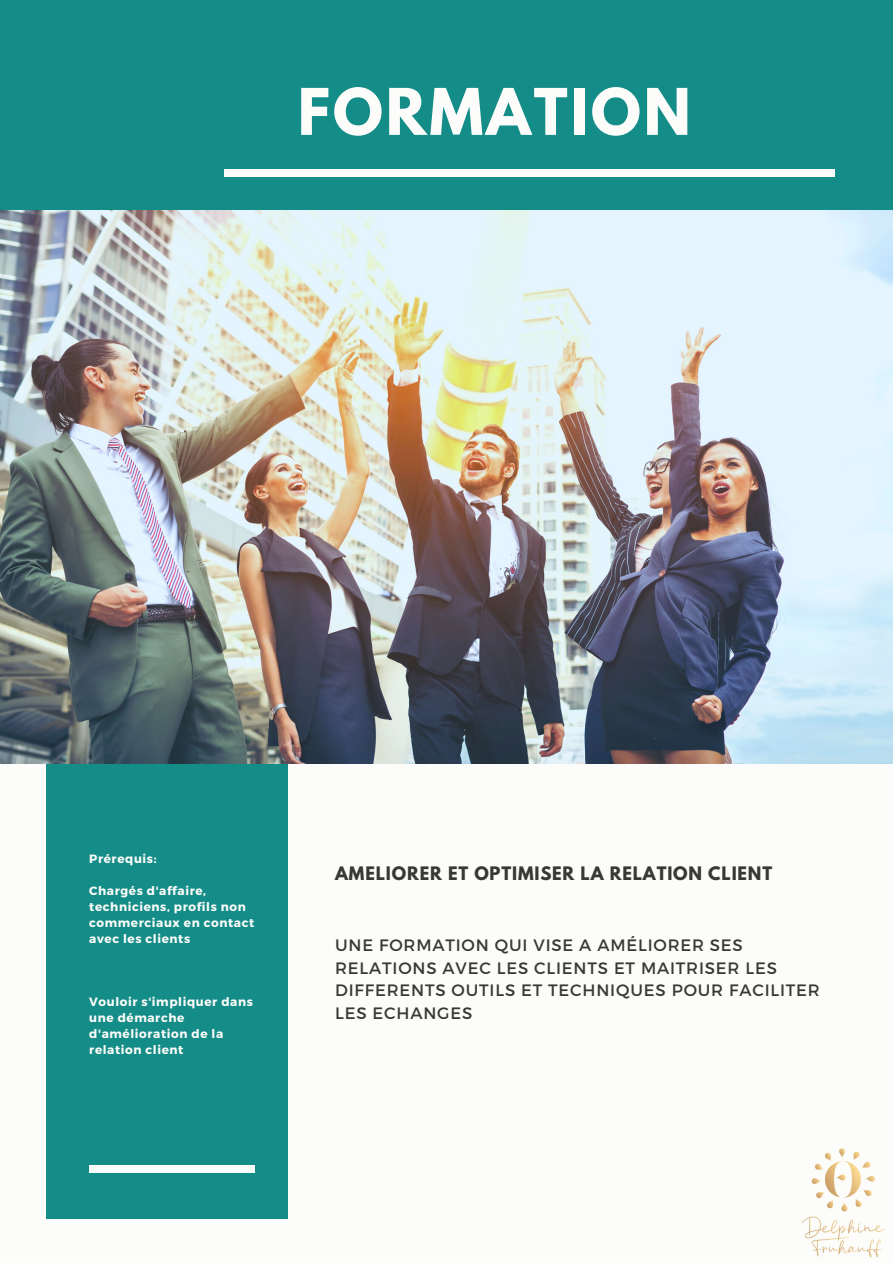
<style>
.page{position:relative;width:893px;height:1264px;background:#fff}
.page>*{position:absolute;margin:0;border:0;box-sizing:border-box;transform-origin:0 0}
.t1{font:700 57px "League Spartan";letter-spacing:.05em;color:#fcfcfa}
.t2{font:16.5px/22.5px "Montserrat";letter-spacing:.05em;color:#383835}
.t3{font:700 16.5px "League Spartan";letter-spacing:.05em;color:#383835}
.t4{font:700 12px/15.9px "Montserrat";letter-spacing:.05em;color:#fcfcfa}
</style>
<div class="page">
<div style="left:0;top:0;width:892px;height:1262px;background:#fcfcfa"></div>
<div style="left:0;top:0;width:892px;height:308px;background:#148c87"></div>
<div style="left:46px;top:764px;width:242px;height:454px;background:#148c87"></div>
<div style="left:224px;top:169px;width:610px;height:8px;background:#fcfcfa"></div>
<div style="left:89px;top:1164px;width:166px;height:8px;background:#fcfcfa"></div>
<img style="left:0;top:211px;width:892px;height:553px">
<img style="left:802px;top:1148px;width:83px;height:110px">
<p class="t1" style="left:298px;top:84px;width:394px">FORMATION</p>
<p class="t4" style="left:89px;top:850px;width:69px">Prérequis:</p>
<p class="t4" style="left:89px;top:882px;width:166px">Chargés d'affaire, techniciens, profils non commerciaux en contact avec les clients</p>
<p class="t4" style="left:89px;top:993px;width:165px">Vouloir s'impliquer dans une démarche d'amélioration de la relation client</p>
<p class="t3" style="left:335px;top:865px;width:438px">AMELIORER ET OPTIMISER LA RELATION CLIENT</p>
<p class="t2" style="left:335px;top:933px;width:486px">UNE FORMATION QUI VISE A AMÉLIORER SES RELATIONS AVEC LES CLIENTS ET MAITRISER LES DIFFERENTS OUTILS ET TECHNIQUES POUR FACILITER LES ECHANGES</p>
</div>
